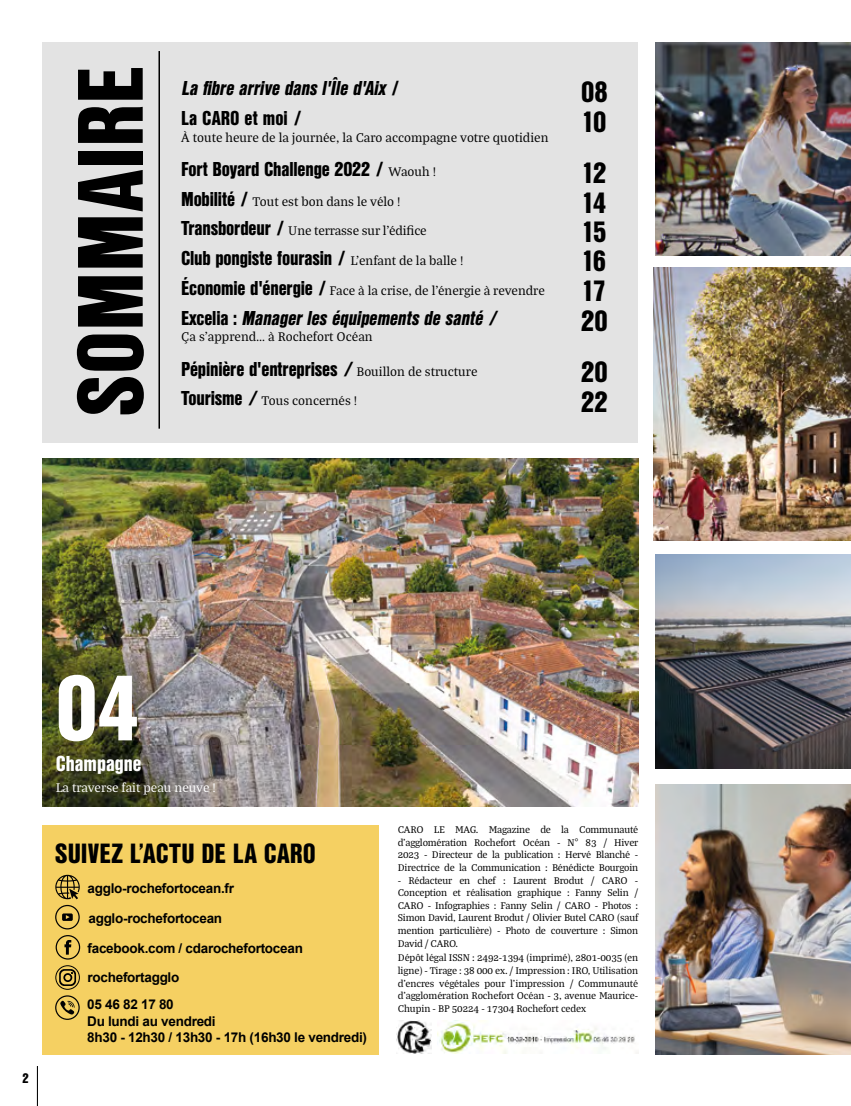
<style>
.page{position:relative;width:851px;height:1106px;background:#fff}
.page>*{position:absolute;margin:0;border:0;box-sizing:border-box;transform-origin:0 0}
.t1{font:900 90px "Nimbus San Con L";color:#000}
.t2{font:900 90px "Nimbus San Con L";color:#fff}
.t3{font:900 28.5px "Nimbus San Con L";letter-spacing:-.04em;color:#000}
.t4{font:900 27px "Nimbus San Con L";letter-spacing:.005em;color:#000}
.t5{font:900 21px "Nimbus San Con L";color:#fff}
.t6{font:900 19.5px "Nimbus San Con L";letter-spacing:-.01em;color:#000}
.t7{font:italic 900 19.5px "Nimbus San Con L";color:#000}
.t8{font:13.5px "Bagatela";color:#000}
.t9{font:700 13.5px/16.2px "Arial";letter-spacing:-.02em;color:#000}
.t10{font:13.5px "Bagatela";color:#fff}
.t11{font:900 13.5px "Nimbus San Con L";color:#000}
.t12{font:10.5px/12.6px "Bagatela";letter-spacing:-.02em;color:#000;text-align:justify}
.s1{font-style:normal}
.s2{font-family:"Bagatela";font-weight:400;font-size:13.5px}
.s3{font-family:"Nimbus San Con L";font-weight:900;font-size:19.5px}
.s4{font-style:italic}
.s5{font-family:"Nimbus San Con L";font-weight:900;font-style:italic;font-size:19.5px}
</style>
<div class="page">
<hr style="left:37px;top:1066px;width:1px;height:40px;background:#000">
<div style="left:43px;top:43px;width:595px;height:400px;background:#e3e3e3"></div>
<img style="left:43px;top:459px;width:595px;height:347px">
<img style="left:655px;top:784px;width:195px;height:270px">
<img style="left:655px;top:43px;width:195px;height:212px">
<img style="left:653px;top:268px;width:197px;height:272px">
<img style="left:655px;top:554px;width:195px;height:215px">
<hr style="left:158px;top:51px;width:2px;height:377px;background:#000">
<div style="left:43px;top:825px;width:335px;height:229px;background:#f5d062"></div>
<div style="left:56px;top:935px;width:24px;height:24px;border:1px solid #020203;border-radius:50%"></div>
<svg style="left:64px;top:940px;width:7px;height:14px"></svg>
<div style="left:55px;top:995px;width:25px;height:24px;border:1px solid #020203;border-radius:50%"></div>
<svg style="left:60px;top:1000px;width:15px;height:14px"></svg>
<svg style="left:55px;top:874px;width:25px;height:25px"></svg>
<div style="left:55px;top:905px;width:25px;height:24px;border:1px solid #020203;border-radius:50%"></div>
<svg style="left:62px;top:913px;width:11px;height:8px"></svg>
<img style="left:396px;top:1020px;width:36px;height:33px">
<img style="left:437px;top:1020px;width:201px;height:33px">
<svg style="left:55px;top:965px;width:25px;height:24px"></svg>
<h1 class="t1" style="left:42px;top:416px;width:352px;rotate:-90deg">SOMMAIRE</h1>
<h3 class="t7" style="left:181px;top:74px;width:220px">Lafibrearrivedansl'Îled'Aix<span class="s1">/</span></h3>
<h2 class="t3" style="left:581px;top:70px;width:28px">08</h2>
<h3 class="t6" style="left:181px;top:103px;width:122px">La CARO et moi /</h3>
<p class="t8" style="left:181px;top:129px;width:426px">À toute heure de la journée, la Caro accompagne votre quotidien <sup>10</sup></p>
<h3 class="t6" style="left:181px;top:154px;width:256px">Fort Boyard Challenge 2022 / <span class="s2">Waouh !</span></h3>
<h2 class="t3" style="left:581px;top:151px;width:27px">12</h2>
<p class="t8" style="left:181px;top:193px;width:221px"><span class="s3">Mobilité /</span> Tout est bon dans le vélo !</p>
<h2 class="t3" style="left:581px;top:181px;width:27px">14</h2>
<p class="t8" style="left:181px;top:222px;width:247px"><span class="s3">Transbordeur /</span> Une terrasse sur l'édifice</p>
<h2 class="t3" style="left:581px;top:210px;width:27px">15</h2>
<h3 class="t6" style="left:181px;top:243px;width:284px">Club pongiste fourasin / <span class="s2">L’enfant de la balle !</span></h3>
<h2 class="t3" style="left:581px;top:240px;width:27px">16</h2>
<p class="t8" style="left:181px;top:282px;width:365px"><span class="s3">Économie d'énergie /</span> Face à la crise, de l'énergie à revendre</p>
<h2 class="t3" style="left:581px;top:269px;width:27px">17</h2>
<h3 class="t7" style="left:181px;top:303px;width:322px"><span class="s1">E x c e l i a :</span> Managerleséquipementsdesanté/</h3>
<p class="t8" style="left:181px;top:328px;width:193px">Ça s’apprend… à Rochefort Océan</p>
<h2 class="t3" style="left:581px;top:299px;width:28px">20</h2>
<h3 class="t6" style="left:181px;top:354px;width:298px">Pépinière d'entreprises <span class="s4">/</span><span class="s2">Bouillon de structure</span></h3>
<h2 class="t3" style="left:581px;top:350px;width:28px">20</h2>
<p class="t8" style="left:181px;top:392px;width:178px"><span class="s3">Tourisme</span> <span class="s5">/</span>Tous concernés !</p>
<h2 class="t3" style="left:581px;top:380px;width:28px">22</h2>
<p class="t11" style="left:22px;top:1068px;width:8px">2</p>
<h1 class="t2" style="left:56px;top:640px;width:86px">04</h1>
<h3 class="t5" style="left:56px;top:748px;width:87px">Champagne</h3>
<p class="t10" style="left:56px;top:779px;width:162px">La traverse fait peau neuve !</p>
<h3 class="t4" style="left:55px;top:832px;width:262px">SUIVEZ L’ACTU DE LA CARO</h3>
<p class="t9" style="left:88px;top:880px;width:148px">agglo-rochefortocean.fr</p>
<p class="t9" style="left:88px;top:910px;width:135px">agglo-rochefortocean</p>
<p class="t9" style="left:88px;top:933px;width:217px;line-height:29.1px">facebook.com / cdarochefortocean rochefortagglo</p>
<p class="t9" style="left:87px;top:996px;width:281px">05 46 82 17 80<br>Du lundi au vendredi<br>8h30 - 12h30 / 13h30 - 17h (16h30 le vendredi)</p>
<p class="t12" style="left:398px;top:823px;width:242px">CARO LE MAG. Magazine de la Communauté d’agglomération Rochefort Océan - N° 83 / Hiver 2023 - Directeur de la publication : Hervé Blanché - Directrice de la Communication : Bénédicte Bourgoin</p>
<p class="t12" style="left:398px;top:873px;width:242px">- Rédacteur en chef : Laurent Brodut / CARO - Conception et réalisation graphique : Fanny Selin / CARO - Infographies : Fanny Selin / CARO - Photos :<br>Simon David, Laurent Brodut / Olivier Butel CARO (sauf mention particulière) - Photo de couverture : Simon David / CARO.</p>
<p class="t12" style="left:398px;top:951px;width:242px">Dépôt légal ISSN : 2492-1394 (imprimé), 2801-0035 (en ligne) - Tirage : 38 000 ex. / Impression : IRO, Utilisation d’encres végétales pour l’impression / Communauté d’agglomération Rochefort Océan - 3, avenue Maurice-Chupin - BP 50224 - 17304 Rochefort cedex</p>
</div>
